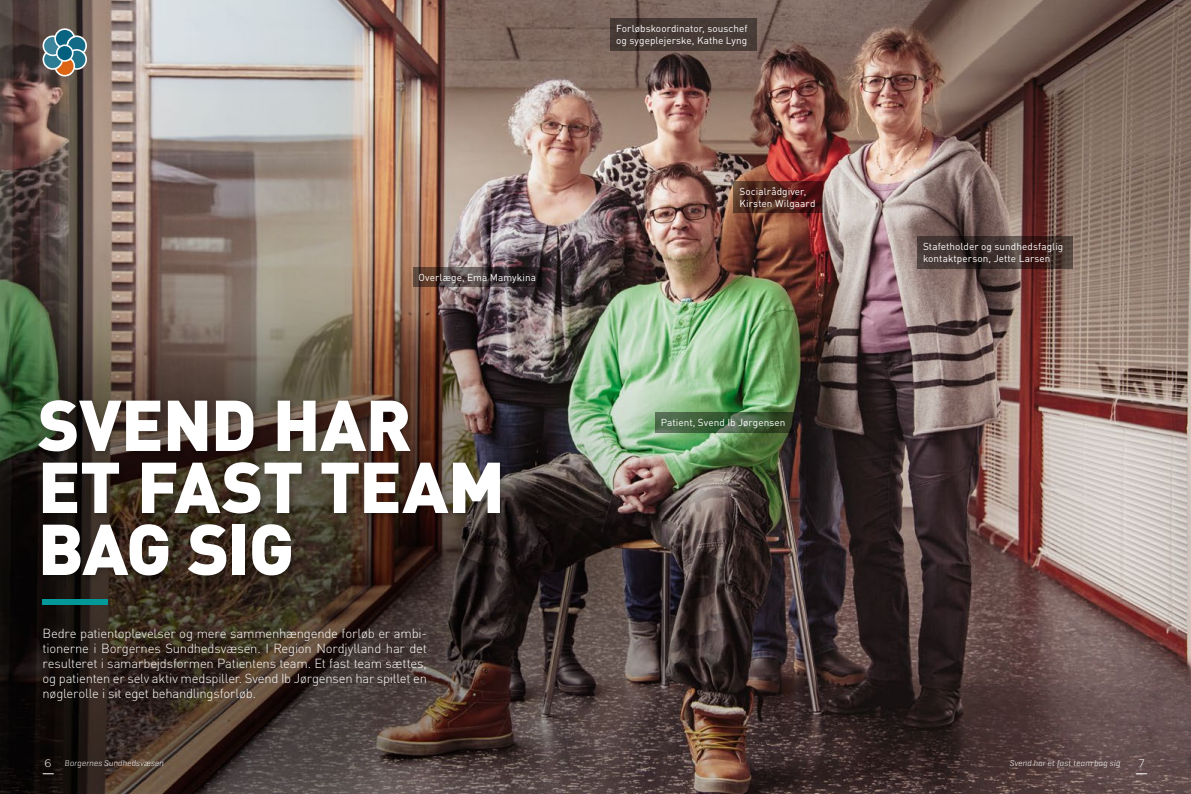
<style>
.page{position:relative;width:1191px;height:794px;background:#fff}
.page>*{position:absolute;margin:0;border:0;box-sizing:border-box;transform-origin:0 0}
.t1{font:900 70.7px/62px "DIN";letter-spacing:-.015em;color:#fff}
.t2{font:300 13px/15px "DIN";letter-spacing:-.015em;color:#fff;text-align:justify}
.t3{font:300 11px "Gotham";color:#fff}
.t4{font:10px/12px "DIN";letter-spacing:.005em;color:#fff}
.t5{font:italic 300 8.5px "Geogrotesque";letter-spacing:.015em;color:#fff}
.s1{font-family:"Gotham";font-style:normal;font-size:11px}
</style>
<div class="page">
<img style="left:0;top:0;width:1191px;height:794px">
<svg style="left:917px;top:236px;width:155px;height:32px;background:#402e2c"></svg>
<div style="left:610px;top:18px;width:146px;height:33px;background:#483b36"></div>
<svg style="left:733px;top:181px;width:90px;height:31px;background:#51231d"></svg>
<svg style="left:413px;top:267px;width:128px;height:20px;background:#443735"></svg>
<svg style="left:655px;top:412px;width:139px;height:21px;background:#415d3d"></svg>
<div style="left:35px;top:397px;width:473px;height:186px;background:#000;opacity:.26"></div>
<div style="left:43px;top:599px;width:65px;height:6px;background:#039999"></div>
<div style="left:67px;top:36px;width:19px;height:19px;background:#126a86;border-radius:50%"></div>
<div style="left:66px;top:35px;width:21px;height:21px;border:2px solid #fff;border-radius:50%"></div>
<div style="left:67px;top:50px;width:19px;height:19px;background:#1c718b;border-radius:50%"></div>
<div style="left:66px;top:49px;width:21px;height:21px;border:2px solid #fff;border-radius:50%"></div>
<div style="left:55px;top:57px;width:19px;height:19px;background:#dc6412;border-radius:50%"></div>
<div style="left:54px;top:56px;width:21px;height:20px;border:2px solid #fff;border-radius:50%"></div>
<div style="left:43px;top:50px;width:19px;height:19px;background:#2e7c94;border-radius:50%"></div>
<div style="left:42px;top:49px;width:21px;height:21px;border:2px solid #fff;border-radius:50%"></div>
<div style="left:43px;top:36px;width:19px;height:19px;background:#3b849b;border-radius:50%"></div>
<div style="left:42px;top:35px;width:21px;height:21px;border:2px solid #fff;border-radius:50%"></div>
<svg style="left:54px;top:28px;width:22px;height:22px"></svg>
<div style="left:57px;top:45px;width:16px;height:16px;background:#005f7d;border-radius:50%"></div>
<div style="left:56px;top:44px;width:17px;height:18px;border:2px solid #fff;border-radius:50%"></div>
<p class="t4" style="left:616px;top:22px;width:133px">Forløbskoordinator, souschef og sygeplejerske, Kathe Lyng</p>
<p class="t4" style="left:418px;top:271px;width:119px">Overlæge, Ema Mamykina</p>
<h1 class="t1" style="left:38px;top:390px;width:469px">SVEND HAR<br>ET FAST TEAM<br>BAG SIG</h1>
<p class="t2" style="left:43px;top:626px;width:386px">Bedre patientoplevelser og mere sammenhængende forløb er ambi&shy;tionerne i Borgernes Sundhedsvæsen. I Region Nordjylland har det resulteret i samarbejdsformen Patientens team. Et fast team sættes, og patienten er selv aktiv medspiller. Svend Ib Jørgensen har spillet en nøglerolle i sit eget behandlingsforløb.</p>
<p class="t4" style="left:739px;top:185px;width:78px">Socialrådgiver,<br>Kirsten Wilgaard</p>
<p class="t4" style="left:660px;top:416px;width:126px">Patient, Svend Ib Jørgensen</p>
<p class="t4" style="left:923px;top:240px;width:142px">Stafetholder og sundhedsfaglig kontaktperson, Jette Larsen</p>
<p class="t5" style="left:45px;top:758px;width:120px"><span class="s1">6</span> Borgernes Sundhedsvæsen</p>
<p class="t5" style="left:1009px;top:758px;width:112px">Svend har et fast team bag sig</p>
<p class="t3" style="left:1138px;top:756px;width:8px">7</p>
</div>
